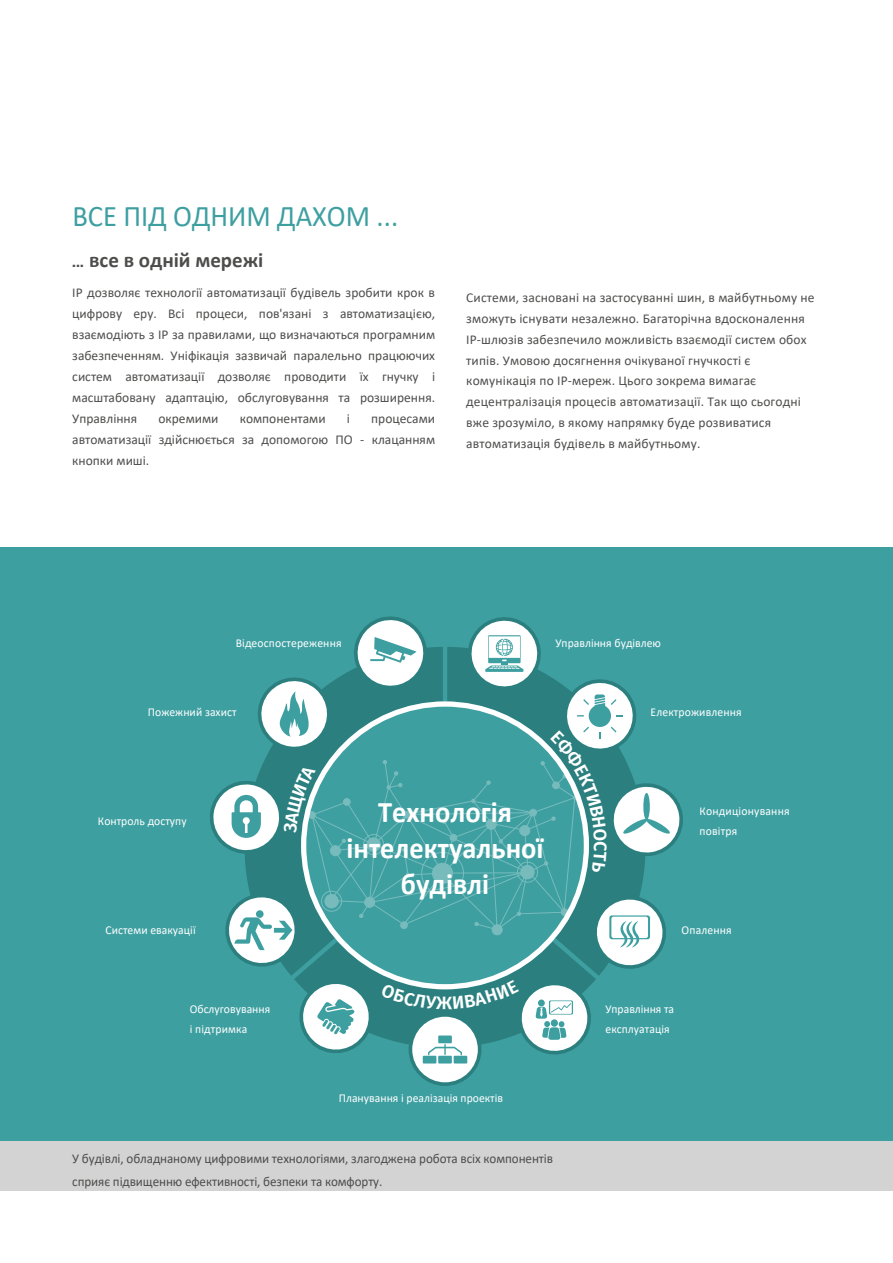
<style>
.page{position:relative;width:893px;height:1263px;background:#fff}
.page>*{position:absolute;margin:0;border:0;box-sizing:border-box;transform-origin:0 0}
.t1{font:700 30px/36px "Calibri";color:#fff;text-align:center;scale:.95 1}
.t2{font:30px "Calibri";color:#3e9fa1;scale:.95 1}
.t3{font:700 21px "Calibri";color:#4d4d4c}
.t4{font:13.5px/21px "Calibri";letter-spacing:.01em;color:#4d4d4c}
.t5{font:12px/19.8px "Calibri";letter-spacing:.005em;color:#fff}
.s1{font-family:"DIN Condensed";font-weight:400;font-size:22.5px}
</style>
<div class="page">
<div style="left:0;top:547px;width:893px;height:594px;background:#3e9fa1"></div>
<svg style="left:409px;top:1013px;width:72px;height:73px"></svg>
<div style="left:412px;top:1017px;width:66px;height:65px;background:#fff;border-radius:50%"></div>
<div style="left:454px;top:1056px;width:13px;height:7px;background:#3e9fa1"></div>
<div style="left:438px;top:1056px;width:14px;height:7px;background:#3e9fa1"></div>
<div style="left:423px;top:1056px;width:13px;height:7px;background:#3e9fa1"></div>
<div style="left:0;top:1141px;width:893px;height:50px;background:#d3d3d3"></div>
<svg style="left:210px;top:616px;width:473px;height:443px"></svg>
<h1 class="t2" style="left:72px;top:195px;width:344px">ВСЕ ПІД ОДНИМ ДАХОМ ...</h1>
<h2 class="t3" style="left:72px;top:245px;width:193px"><span class="s1">…</span> все в одній мережі</h2>
<p class="t4" style="left:72px;top:282px;width:364px;text-align:justify">IP дозволяє технології автоматизації будівель зробити крок в цифрову еру. Всі процеси, пов'язані з автоматизацією, взаємодіють з IP за правилами, що визначаються програмним забезпеченням. Уніфікація зазвичай паралельно працюючих систем автоматизації дозволяє проводити їх гнучку і масштабовану адаптацію, обслуговування та розширення.<br>Управління</p>
<p class="t4" style="left:158px;top:408px;width:62px">окремими</p>
<p class="t4" style="left:240px;top:408px;width:87px">компонентами</p>
<p class="t4" style="left:347px;top:408px;width:5px">і</p>
<p class="t4" style="left:72px;top:408px;width:364px;text-align:justify;text-indent:299px">процесами автоматизації здійснюється за допомогою ПО - клацанням кнопки миші.</p>
<p class="t4" style="left:466px;top:286px;width:350px">Системи, засновані на застосуванні шин, в майбутньому не зможуть існувати незалежно. Багаторічна вдосконалення IP-шлюзів забезпечило можливість взаємодії систем обох типів. Умовою досягнення очікуваної гнучкості є комунікація по IP-мереж. Цього зокрема вимагає децентралізація процесів автоматизації. Так що сьогодні вже зрозуміло, в якому напрямку буде розвиватися автоматизація будівель в майбутньому.</p>
<p class="t5" style="left:236px;top:632px;width:107px">Відеоспостереження</p>
<p class="t5" style="left:555px;top:632px;width:107px">Управління будівлею</p>
<p class="t5" style="left:148px;top:702px;width:90px">Пожежний захист</p>
<p class="t5" style="left:98px;top:810px;width:90px">Контроль доступу</p>
<p class="t5" style="left:105px;top:919px;width:92px">Системи евакуації</p>
<p class="t5" style="left:190px;top:999px;width:82px">Обслуговування і підтримка</p>
<h1 class="t1" style="left:346px;top:793px;width:209px">Технологія інтелектуальної будівлі</h1>
<p class="t5" style="left:339px;top:1088px;width:166px">Планування і реалізація проектів</p>
<p class="t4" style="left:72px;top:1147px;width:482px;line-height:22.2px">У будівлі, обладнаному цифровими технологіями, злагоджена робота всіх компонентів сприяє підвищенню ефективності, безпеки та комфорту.</p>
<p class="t5" style="left:651px;top:702px;width:93px">Електроживлення</p>
<p class="t5" style="left:700px;top:801px;width:92px">Кондиціонування повітря</p>
<p class="t5" style="left:682px;top:919px;width:52px">Опалення</p>
<p class="t5" style="left:605px;top:999px;width:70px">Управління та експлуатація</p>
</div>
